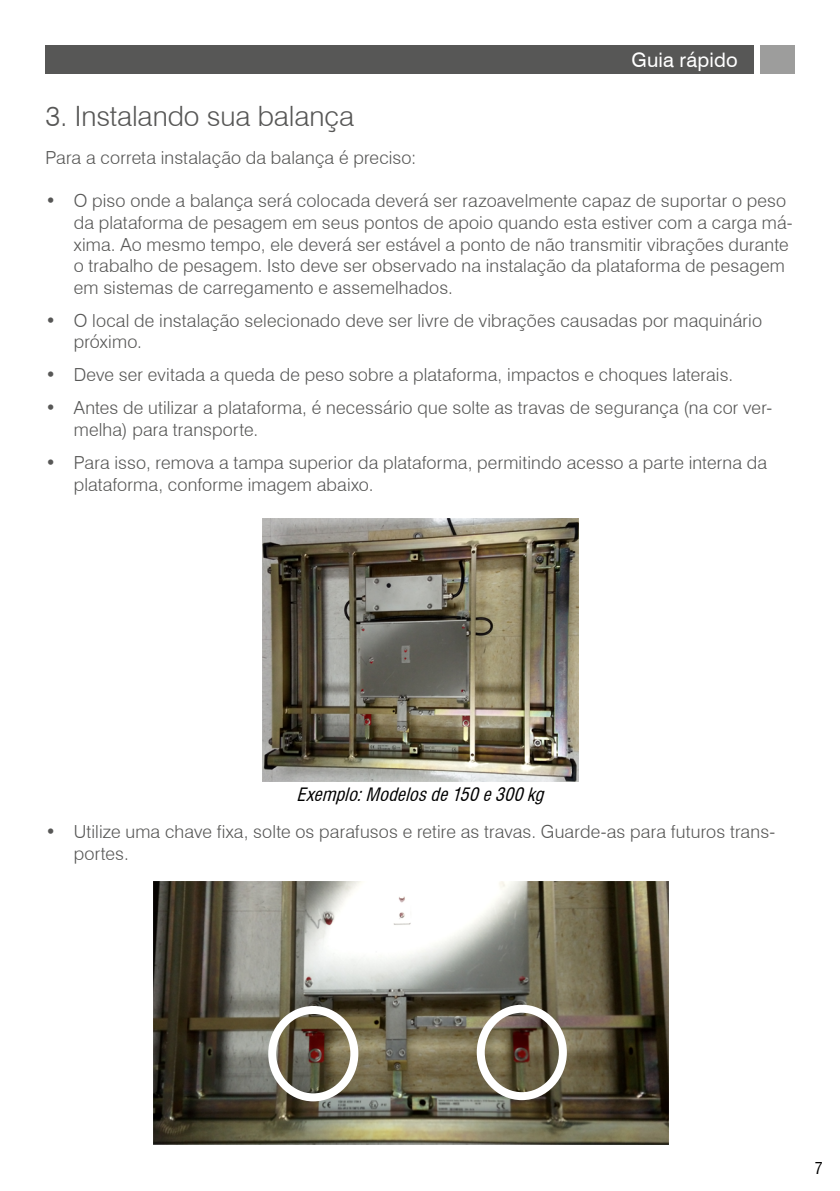
<style>
.page{position:relative;width:840px;height:1191px;background:#fff}
.page>*{position:absolute;margin:0;border:0;box-sizing:border-box;transform-origin:0 0}
.t1{font:300 28px "Swiss 721 BT";letter-spacing:-.005em;color:#575756}
.t2{font:20px "Swiss 721 BT";letter-spacing:.01em;color:#fff}
.t3{font:300 18px/21.6px "Swiss 721 BT";letter-spacing:.01em;color:#575756}
.t4{font:italic condensed 18px "Swiss 721 BT";color:#000}
.t5{font:condensed 16px "Swiss 721 BT";color:#000}
</style>
<div class="page">
<div style="left:45px;top:45px;width:708px;height:29px;background:#575756"></div>
<div style="left:759px;top:45px;width:35px;height:29px;background:#9d9d9c"></div>
<img style="left:153px;top:881px;width:515px;height:263px">
<div style="left:268px;top:1006px;width:90px;height:95px;border:8px solid #fff;border-radius:50%"></div>
<div style="left:476px;top:1004px;width:90px;height:96px;border:8px solid #fff;border-radius:50%"></div>
<img style="left:262px;top:519px;width:316px;height:262px">
<p class="t2" style="left:631px;top:46px;width:108px">Guia rápido</p>
<h1 class="t1" style="left:45px;top:99px;width:310px">3. Instalando sua balança</h1>
<p class="t3" style="left:45px;top:147px;width:372px">Para a correta instalação da balança é preciso:</p>
<p class="t3" style="left:74px;top:190px;width:720px;text-indent:-28px">• O piso onde a balança será colocada deverá ser razoavelmente capaz de suportar o peso da plataforma de pesagem em seus pontos de apoio quando esta estiver com a carga má&shy;xima. Ao mesmo tempo, ele deverá ser estável a ponto de não transmitir vibrações durante o trabalho de pesagem. Isto deve ser observado na instalação da plataforma de pesagem em sistemas de carregamento e assemelhados.</p>
<p class="t3" style="left:74px;top:309px;width:689px;text-indent:-28px">• O local de instalação selecionado deve ser livre de vibrações causadas por maquinário próximo.</p>
<p class="t3" style="left:45px;top:364px;width:689px">• Deve ser evitada a queda de peso sobre a plataforma, impactos e choques laterais.</p>
<p class="t3" style="left:74px;top:397px;width:699px;text-indent:-28px">• Antes de utilizar a plataforma, é necessário que solte as travas de segurança (na cor ver&shy;melha) para transporte.</p>
<p class="t3" style="left:74px;top:451px;width:694px;text-indent:-28px">• Para isso, remova a tampa superior da plataforma, permitindo acesso a parte interna da plataforma, conforme imagem abaixo.</p>
<p class="t4" style="left:296px;top:783px;width:254px">Exemplo:Modelosde150e300kg</p>
<p class="t3" style="left:74px;top:820px;width:702px;text-indent:-28px">• Utilize uma chave fixa, solte os parafusos e retire as travas. Guarde-as para futuros trans&shy;portes.</p>
<p class="t5" style="left:814px;top:1159px;width:9px">7</p>
</div>
